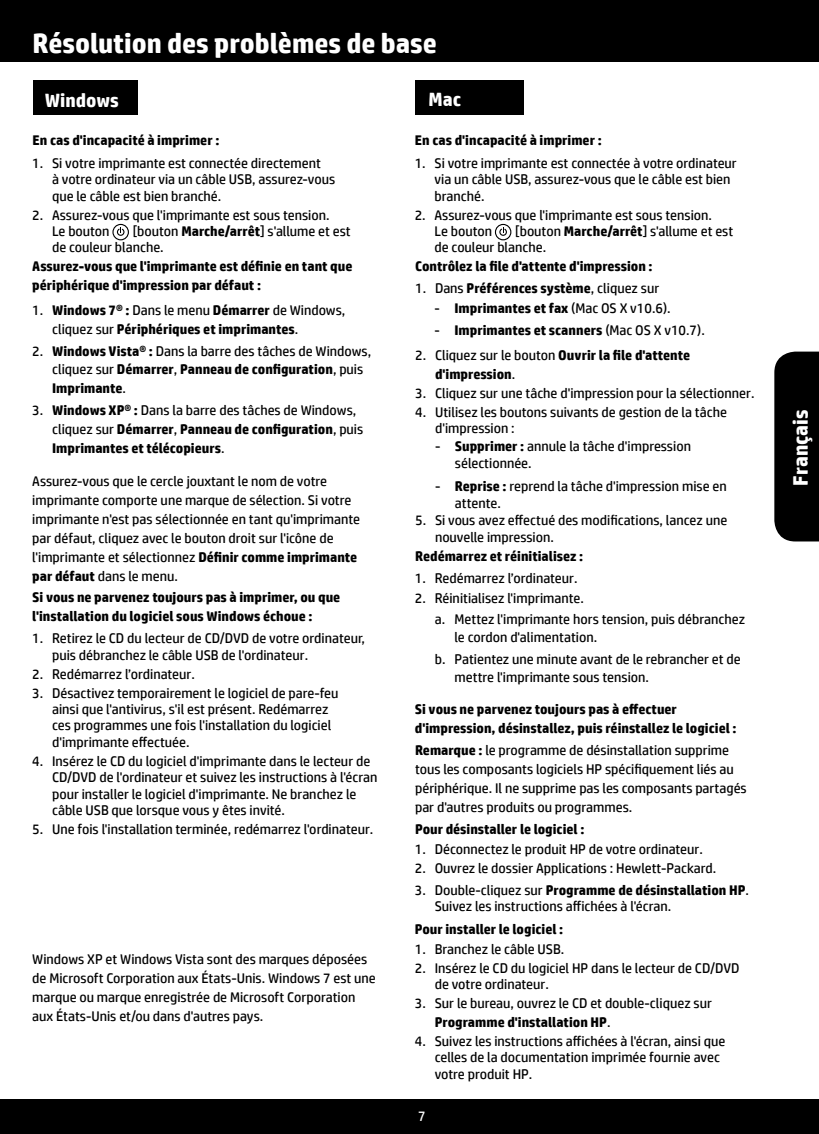
<style>
.page{position:relative;width:819px;height:1134px;background:#fff}
.page>*{position:absolute;margin:0;border:0;box-sizing:border-box;transform-origin:0 0}
.t1{font:700 28px "HP Simplified";color:#fff}
.RG_bleed_tab{font:700 21px "HP Simplified";color:#fff}
.column_subheading_la{font:700 19.25px "HP Simplified";color:#fff}
.Body{font:14px/16.4px "HP Simplified";color:#000}
.Body-2{font:700 14px/18.9px "HP Simplified";color:#000}
.t2{font:14px "HP Simplified";color:#fff}
.s1{font-weight:700}
.s2{font-weight:400}
</style>
<div class="page">
<div style="left:0;top:0;width:819px;height:62px;background:#000"></div>
<div style="left:0;top:1099px;width:819px;height:35px;background:#000"></div>
<div style="left:774px;top:352px;width:45px;height:189px;background:#000"></div>
<div style="left:495px;top:224px;width:16px;height:16px;border:1px solid #000;border-radius:50%"></div>
<svg style="left:499px;top:228px;width:8px;height:8px"></svg>
<div style="left:34px;top:80px;width:104px;height:35px;background:#000"></div>
<div style="left:415px;top:80px;width:108px;height:35px;background:#000"></div>
<div style="left:112px;top:224px;width:17px;height:16px;border:1px solid #000;border-radius:50%"></div>
<svg style="left:116px;top:228px;width:9px;height:8px"></svg>
<p class="t1" style="left:33px;top:24px;width:406px">Résolution des problèmes de base</p>
<p class="column_subheading_la" style="left:45px;top:88px;width:76px">Windows</p>
<p class="column_subheading_la" style="left:429px;top:87px;width:34px">Mac</p>
<p class="Body-2" style="left:33px;top:131px;width:188px">En cas d'incapacité à imprimer :</p>
<p class="Body" style="left:52px;top:154px;width:285px;text-indent:-20px">1. Si votre imprimante est connectée directement<br>à votre ordinateur via un câble USB, assurez-vous que le câble est bien branché.</p>
<p class="Body" style="left:52px;top:206px;width:279px;text-indent:-20px">2. Assurez-vous que l'imprimante est sous tension.<br>Le bouton</p>
<p class="Body-2" style="left:415px;top:131px;width:188px">En cas d'incapacité à imprimer :</p>
<p class="Body" style="left:435px;top:154px;width:304px;text-indent:-20px">1. Si votre imprimante est connectée à votre ordinateur via un câble USB, assurez-vous que le câble est bien branché.</p>
<p class="Body" style="left:435px;top:206px;width:279px;text-indent:-20px">2. Assurez-vous que l'imprimante est sous tension.<br>Le bouton</p>
<p class="Body" style="left:52px;top:223px;width:300px;text-indent:81px">[bouton <span class="s1">Marche/arrêt</span>] s'allume et est de couleur blanche.</p>
<p class="Body-2" style="left:32px;top:257px;width:322px">Assurez-vous que l'imprimante est définie en tant que périphérique d'impression par défaut :</p>
<p class="Body" style="left:435px;top:223px;width:300px;text-indent:81px">[bouton <span class="s1">Marche/arrêt</span>] s'allume et est de couleur blanche.</p>
<p class="Body-2" style="left:415px;top:256px;width:239px">Contrôlez la file d'attente d'impression :</p>
<p class="Body-2" style="left:415px;top:279px;width:246px"><span class="s2">1. Dans</span> Préférences système<span class="s2">, cliquez sur</span></p>
<p class="Body-2" style="left:435px;top:299px;width:238px"><span class="s2">-</span> Imprimantes et fax <span class="s2">(Mac OS X v10.6).</span></p>
<p class="Body-2" style="left:435px;top:321px;width:272px"><span class="s2">-</span> Imprimantes et scanners <span class="s2">(Mac OS X v10.7).</span></p>
<p class="Body-2" style="left:435px;top:346px;width:257px;text-indent:-20px"><span class="s2">2. Cliquez sur le bouton</span> Ouvrir la file d'attente d'impression<span class="s2">.</span></p>
<p class="Body" style="left:415px;top:384px;width:341px">3. Cliquez sur une tâche d'impression pour la sélectionner.</p>
<p class="Body" style="left:435px;top:403px;width:293px;text-indent:-20px">4. Utilisez les boutons suivants de gestion de la tâche d'impression :</p>
<p class="Body" style="left:455px;top:437px;width:238px;line-height:17.5px;text-indent:-20px">- <span class="s1">Supprimer :</span> annule la tâche d'impression sélectionnée.</p>
<p class="Body" style="left:455px;top:477px;width:273px;line-height:17.5px;text-indent:-20px">- <span class="s1">Reprise :</span> reprend la tâche d'impression mise en attente.</p>
<p class="Body" style="left:435px;top:512px;width:294px;text-indent:-20px">5. Si vous avez effectué des modifications, lancez une nouvelle impression.</p>
<p class="Body-2" style="left:52px;top:301px;width:295px;text-indent:-20px"><span class="s2">1.</span> Windows 7® : <span class="s2">Dans le menu</span> Démarrer <span class="s2">de Windows, cliquez sur</span> Périphériques et imprimantes<span class="s2">.</span></p>
<p class="Body-2" style="left:52px;top:341px;width:321px;text-indent:-20px"><span class="s2">2.</span> Windows Vista® : <span class="s2">Dans la barre des tâches de Windows, cliquez sur</span> Démarrer<span class="s2">,</span> Panneau de configuration<span class="s2">, puis<br></span>Imprimante<span class="s2">.</span></p>
<p class="Body-2" style="left:52px;top:400px;width:313px;text-indent:-20px"><span class="s2">3.</span> Windows XP® : <span class="s2">Dans la barre des tâches de Windows, cliquez sur</span> Démarrer<span class="s2">,</span> Panneau de configuration<span class="s2">, puis<br></span>Imprimantes et télécopieurs<span class="s2">.</span></p>
<p class="Body" style="left:32px;top:472px;width:329px;line-height:18.9px">Assurez-vous que le cercle jouxtant le nom de votre imprimante comporte une marque de sélection. Si votre imprimante n'est pas sélectionnée en tant qu'imprimante par défaut, cliquez avec le bouton droit sur l'icône de l'imprimante et sélectionnez <span class="s1">Définir comme imprimante par défaut</span> dans le menu.</p>
<p class="Body-2" style="left:415px;top:547px;width:170px">Redémarrez et réinitialisez :</p>
<p class="Body" style="left:415px;top:570px;width:164px">1. Redémarrez l’ordinateur.</p>
<p class="Body" style="left:415px;top:590px;width:170px">2. Réinitialisez l'imprimante.</p>
<p class="Body-2" style="left:32px;top:587px;width:310px">Si vous ne parvenez toujours pas à imprimer, ou que l'installation du logiciel sous Windows échoue :</p>
<p class="Body" style="left:455px;top:611px;width:292px;line-height:17.5px;text-indent:-20px">a. Mettez l'imprimante hors tension, puis débranchez le cordon d'alimentation.</p>
<p class="Body" style="left:455px;top:651px;width:288px;line-height:17.5px;text-indent:-20px">b. Patientez une minute avant de le rebrancher et de mettre l'imprimante sous tension.</p>
<p class="Body" style="left:52px;top:630px;width:314px;text-indent:-20px">1. Retirez le CD du lecteur de CD/DVD de votre ordinateur, puis débranchez le câble USB de l'ordinateur.</p>
<p class="Body" style="left:32px;top:665px;width:164px">2. Redémarrez l’ordinateur.</p>
<p class="Body" style="left:52px;top:684px;width:288px;text-indent:-20px">3. Désactivez temporairement le logiciel de pare-feu ainsi que l'antivirus, s'il est présent. Redémarrez ces programmes une fois l'installation du logiciel d'imprimante effectuée.</p>
<p class="Body" style="left:52px;top:753px;width:327px;text-indent:-20px">4. Insérez le CD du logiciel d'imprimante dans le lecteur de CD/DVD de l'ordinateur et suivez les instructions à l'écran pour installer le logiciel d'imprimante. Ne branchez le câble USB que lorsque vous y êtes invité.</p>
<p class="Body" style="left:32px;top:821px;width:343px">5. Une fois l'installation terminée, redémarrez l'ordinateur.</p>
<p class="Body-2" style="left:415px;top:699px;width:323px">Si vous ne parvenez toujours pas à effectuer d'impression, désinstallez, puis réinstallez le logiciel :</p>
<p class="Body" style="left:415px;top:740px;width:333px;line-height:18.9px"><span class="s1">Remarque :</span> le programme de désinstallation supprime tous les composants logiciels HP spécifiquement liés au périphérique. Il ne supprime pas les composants partagés par d'autres produits ou programmes.</p>
<p class="Body-2" style="left:415px;top:820px;width:171px">Pour désinstaller le logiciel :</p>
<p class="Body" style="left:415px;top:841px;width:290px">1. Déconnectez le produit HP de votre ordinateur.</p>
<p class="Body" style="left:415px;top:860px;width:303px">2. Ouvrez le dossier Applications : Hewlett-Packard.</p>
<p class="Body" style="left:435px;top:881px;width:316px;text-indent:-20px">3. Double-cliquez sur <span class="s1">Programme de désinstallation HP</span>.<br>Suivez les instructions affichées à l'écran.</p>
<p class="Body" style="left:32px;top:949px;width:345px;line-height:18.9px">Windows XP et Windows Vista sont des marques déposées de Microsoft Corporation aux États-Unis. Windows 7 est une marque ou marque enregistrée de Microsoft Corporation aux États-Unis et/ou dans d'autres pays.</p>
<p class="Body-2" style="left:415px;top:919px;width:150px">Pour installer le logiciel :</p>
<p class="Body" style="left:415px;top:941px;width:151px">1. Branchez le câble USB.</p>
<p class="Body" style="left:435px;top:960px;width:306px;text-indent:-20px">2. Insérez le CD du logiciel HP dans le lecteur de CD/DVD de votre ordinateur.</p>
<p class="Body" style="left:435px;top:994px;width:279px;line-height:18.9px;text-indent:-20px">3. Sur le bureau, ouvrez le CD et double-cliquez sur<br><span class="s1">Programme d'installation HP</span>.</p>
<p class="Body" style="left:435px;top:1033px;width:292px;text-indent:-20px">4. Suivez les instructions affichées à l'écran, ainsi que celles de la documentation imprimée fournie avec votre produit HP.</p>
<p class="t2" style="left:418px;top:1107px;width:9px">7</p>
<p class="RG_bleed_tab" style="left:787px;top:486px;width:77px;rotate:-90deg">Français</p>
</div>
